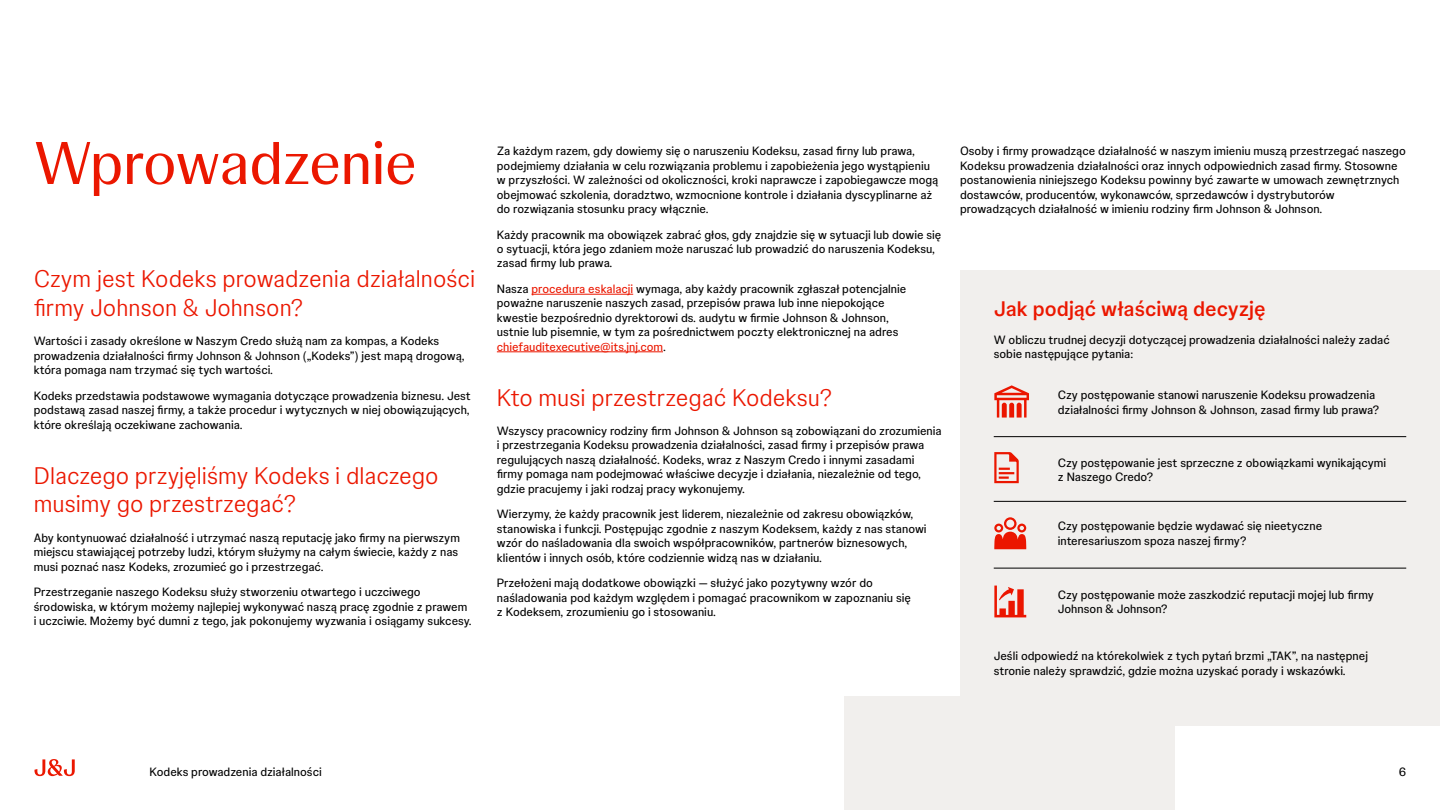
<style>
.page{position:relative;width:1440px;height:810px;background:#fff}
.page>*{position:absolute;margin:0;border:0;box-sizing:border-box;transform-origin:0 0}
.t1{font:60px "Johnson Display";color:#eb1700}
.t2{font:300 24px/28.8px "Johnson Text";color:#eb1700}
.t3{font:500 21px "Johnson Text";color:#eb1700}
.t4{font:12px/14.4px "Johnson Text";color:#000}
.s1{color:#eb1700}
</style>
<div class="page">
<div style="left:844px;top:697px;width:331px;height:113px;background:#f1efed"></div>
<div style="left:960px;top:270px;width:480px;height:456px;background:#f1efed"></div>
<svg style="left:35px;top:759px;width:40px;height:17px"></svg>
<hr style="left:532px;top:294px;width:101px;height:1px;background:#eb1700">
<hr style="left:497px;top:352px;width:166px;height:1px;background:#eb1700">
<hr style="left:994px;top:436px;width:412px;height:1px;background:#000">
<hr style="left:994px;top:501px;width:412px;height:1px;background:#000">
<hr style="left:994px;top:568px;width:412px;height:1px;background:#000">
<svg style="left:994px;top:517px;width:32px;height:32px"></svg>
<svg style="left:994px;top:385px;width:35px;height:33px"></svg>
<svg style="left:994px;top:452px;width:25px;height:31px"></svg>
<svg style="left:994px;top:586px;width:32px;height:31px"></svg>
<h1 class="t1" style="left:34px;top:118px;width:384px">Wprowadzenie</h1>
<h2 class="t2" style="left:34px;top:263px;width:443px">Czym jest Kodeks prowadzenia działalności firmy Johnson &amp; Johnson?</h2>
<p class="t4" style="left:34px;top:333px;width:432px">Wartości i zasady określone w Naszym Credo służą nam za kompas, a Kodeks prowadzenia działalności firmy Johnson &amp; Johnson („Kodeks”) jest mapą drogową, która pomaga nam trzymać się tych wartości.</p>
<p class="t4" style="left:34px;top:388px;width:439px;text-align:justify">Kodeks przedstawia podstawowe wymagania dotyczące prowadzenia biznesu. Jest podstawą zasad naszej firmy, a także procedur i wytycznych w niej obowiązujących, które określają oczekiwane zachowania.</p>
<h2 class="t2" style="left:34px;top:459px;width:406px">Dlaczego przyjęliśmy Kodeks i dlaczego musimy go przestrzegać?</h2>
<p class="t4" style="left:34px;top:530px;width:428px">Aby kontynuować działalność i utrzymać naszą reputację jako firmy na pierwszym miejscu stawiającej potrzeby ludzi, którym służymy na całym świecie, każdy z nas musi poznać nasz Kodeks, zrozumieć go i przestrzegać.</p>
<p class="t4" style="left:34px;top:584px;width:439px">Przestrzeganie naszego Kodeksu służy stworzeniu otwartego i uczciwego środowiska, w którym możemy najlepiej wykonywać naszą pracę zgodnie z prawem i uczciwie. Możemy być dumni z tego, jak pokonujemy wyzwania i osiągamy sukcesy.</p>
<p class="t4" style="left:497px;top:143px;width:443px">Za każdym razem, gdy dowiemy się o naruszeniu Kodeksu, zasad firny lub prawa, podejmiemy działania w celu rozwiązania problemu i zapobieżenia jego wystąpieniu w przyszłości. W zależności od okoliczności, kroki naprawcze i zapobiegawcze mogą obejmować szkolenia, doradztwo, wzmocnione kontrole i działania dyscyplinarne aż do rozwiązania stosunku pracy włącznie.</p>
<p class="t4" style="left:497px;top:226px;width:446px">Każdy pracownik ma obowiązek zabrać głos, gdy znajdzie się w sytuacji lub dowie się o sytuacji, która jego zdaniem może naruszać lub prowadzić do naruszenia Kodeksu, zasad firmy lub prawa.</p>
<p class="t4" style="left:497px;top:281px;width:411px">Nasza <span class="s1">procedura eskalacji</span> wymaga, aby każdy pracownik zgłaszał potencjalnie poważne naruszenie naszych zasad, przepisów prawa lub inne niepokojące kwestie bezpośrednio dyrektorowi ds. audytu w firmie Johnson &amp; Johnson, ustnie lub pisemnie, w tym za pośrednictwem poczty elektronicznej na adres <span class="s1">chiefauditexecutive@its.jnj.com</span>.</p>
<h2 class="t2" style="left:497px;top:381px;width:337px">Kto musi przestrzegać Kodeksu?</h2>
<p class="t4" style="left:497px;top:423px;width:446px">Wszyscy pracownicy rodziny firm Johnson &amp; Johnson są zobowiązani do zrozumienia i przestrzegania Kodeksu prowadzenia działalności, zasad firmy i przepisów prawa regulujących naszą działalność. Kodeks, wraz z Naszym Credo i innymi zasadami firmy pomaga nam podejmować właściwe decyzje i działania, niezależnie od tego, gdzie pracujemy i jaki rodzaj pracy wykonujemy.</p>
<p class="t4" style="left:497px;top:506px;width:431px">Wierzymy, że każdy pracownik jest liderem, niezależnie od zakresu obowiązków, stanowiska i funkcji. Postępując zgodnie z naszym Kodeksem, każdy z nas stanowi wzór do naśladowania dla swoich współpracowników, partnerów biznesowych, klientów i innych osób, które codziennie widzą nas w działaniu.</p>
<p class="t4" style="left:497px;top:575px;width:416px">Przełożeni mają dodatkowe obowiązki — służyć jako pozytywny wzór do naśladowania pod każdym względem i pomagać pracownikom w zapoznaniu się z Kodeksem, zrozumieniu go i stosowaniu.</p>
<p class="t4" style="left:960px;top:143px;width:447px">Osoby i firmy prowadzące działalność w naszym imieniu muszą przestrzegać naszego Kodeksu prowadzenia działalności oraz innych odpowiednich zasad firmy. Stosowne postanowienia niniejszego Kodeksu powinny być zawarte w umowach zewnętrznych dostawców, producentów, wykonawców, sprzedawców i dystrybutorów prowadzących działalność w imieniu rodziny firm Johnson &amp; Johnson.</p>
<h3 class="t3" style="left:994px;top:292px;width:273px">Jak podjąć właściwą decyzję</h3>
<p class="t4" style="left:994px;top:331px;width:398px">W obliczu trudnej decyzji dotyczącej prowadzenia działalności należy zadać sobie następujące pytania:</p>
<p class="t4" style="left:1058px;top:387px;width:323px">Czy postępowanie stanowi naruszenie Kodeksu prowadzenia działalności firmy Johnson &amp; Johnson, zasad firmy lub prawa?</p>
<p class="t4" style="left:1058px;top:455px;width:330px">Czy postępowanie jest sprzeczne z obowiązkami wynikającymi z Naszego Credo?</p>
<p class="t4" style="left:1058px;top:518px;width:266px">Czy postępowanie będzie wydawać się nieetyczne interesariuszom spoza naszej firmy?</p>
<p class="t4" style="left:1058px;top:587px;width:317px">Czy postępowanie może zaszkodzić reputacji mojej lub firmy<br>Johnson &amp; Johnson?</p>
<p class="t4" style="left:994px;top:648px;width:376px">Jeśli odpowiedź na którekolwiek z tych pytań brzmi „TAK”, na następnej stronie należy sprawdzić, gdzie można uzyskać porady i wskazówki.</p>
<p class="t4" style="left:150px;top:764px;width:174px">Kodeks prowadzenia działalności</p>
<p class="t4" style="left:1399px;top:764px;width:9px">6</p>
</div>
